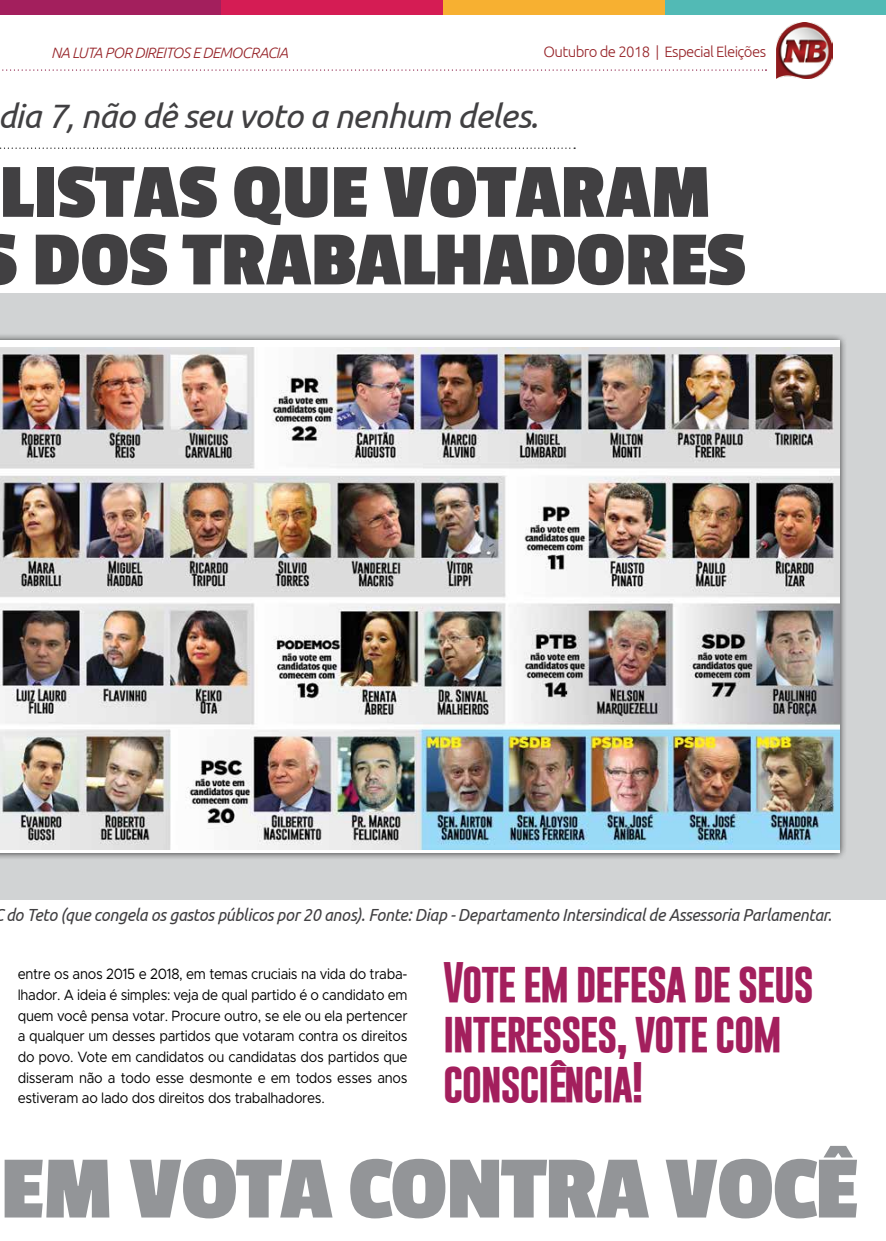
<style>
.page{position:relative;width:886px;height:1241px;background:#fff}
.page>*{position:absolute;margin:0;border:0;box-sizing:border-box;transform-origin:0 0}
.t1{font:700 93px "Passion One";letter-spacing:-.01em;color:#939598}
.t2{font:700 80px/67.5px "Passion One";color:#414042;text-align:center}
.t3{font:700 41.25px/49.5px "Gobold";letter-spacing:-.04em;color:#a31f5d;scale:.94 1}
.t4{font:italic 33.75px "Ubuntu";letter-spacing:-.02em;color:#414042}
.t5{font:italic 17.5px "Ubuntu";letter-spacing:-.02em;color:#414042;scale:.93 1}
.t6{font:15px/20.6px "Metropolis";letter-spacing:-.02em;color:#000;text-align:justify;scale:.9 1}
.t7{font:300 15px "Ubuntu";letter-spacing:-.04em;color:#97252a}
.t8{font:italic 300 15px "Ubuntu";letter-spacing:-.04em;color:#97252a}
</style>
<div class="page">
<div style="left:0;top:0;width:221px;height:14px;background:#a31f5d"></div>
<div style="left:664px;top:0;width:222px;height:14px;background:#52bab5"></div>
<div style="left:443px;top:0;width:221px;height:14px;background:#f7b031"></div>
<div style="left:221px;top:0;width:222px;height:14px;background:#d51c54"></div>
<img style="left:777px;top:22px;width:56px;height:56px">
<svg style="left:2px;top:69px;width:764px;height:2px"></svg>
<div style="left:0;top:293px;width:886px;height:606px;background:#d1d3d4"></div>
<div style="left:0;top:333px;width:847px;height:527px;background:#000;opacity:.75"></div>
<img style="left:0;top:347px;width:840px;height:502px">
<svg style="left:0;top:147px;width:575px;height:2px"></svg>
<p class="t8" style="left:51px;top:43px;width:238px">NA LUTA POR DIREITOS E DEMOCRACIA</p>
<p class="t7" style="left:544px;top:43px;width:224px">Outubro de 2018 | Especial Eleições</p>
<h3 class="t4" style="left:-3px;top:95px;width:543px">dia 7, não dê seu voto a nenhum deles.</h3>
<h2 class="t2" style="left:0;top:157px;width:747px">LISTAS QUE VOTARAM<br>DOS TRABALHADORES</h2>
<p class="t5" style="left:6px;top:903px;width:889px">do Teto (que congela os gastos públicos por 20 anos). Fonte: Diap - Departamento Intersindical de Assessoria Parlamentar.</p>
<p class="t6" style="left:18px;top:963px;width:435px">entre os anos 2015 e 2018, em temas cruciais na vida do traba&shy;lhador. A ideia é simples: veja de qual partido é o candidato em quem você pensa votar. Procure outro, se ele ou ela pertencer a qualquer um desses partidos que votaram contra os direitos do povo. Vote em candidatos ou candidatas dos partidos que disseram não a todo esse desmonte e em todos esses anos estiveram ao lado dos direitos dos trabalhadores.</p>
<h3 class="t3" style="left:443px;top:957px;width:396px">Vote em defesa de seus interesses, vote com consciência!</h3>
<h1 class="t1" style="left:1px;top:1139px;width:859px">EM VOTA CONTRA VOCÊ</h1>
</div>
